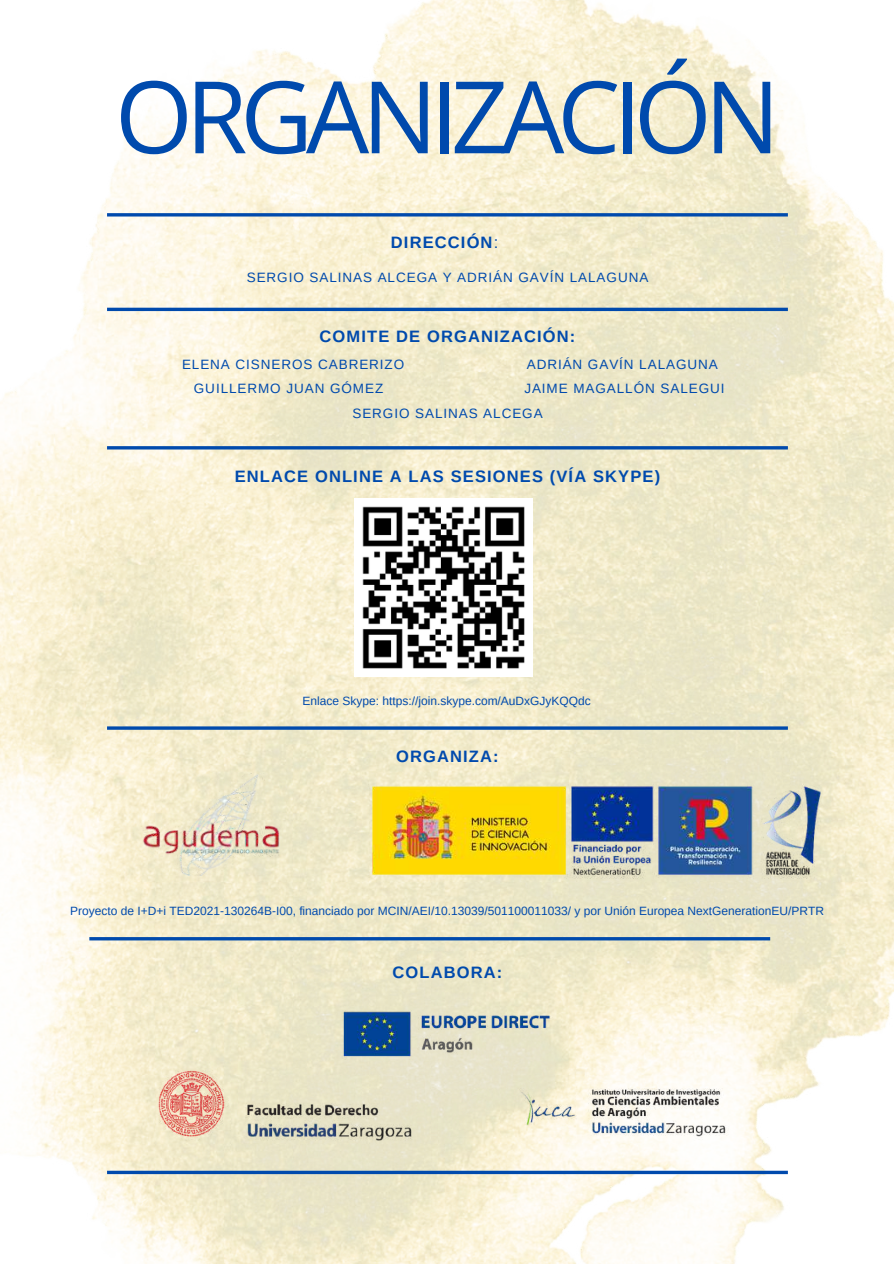
<style>
.page{position:relative;width:894px;height:1264px;background:#fff}
.page>*{position:absolute;margin:0;border:0;box-sizing:border-box;transform-origin:0 0}
.t1{font:100.05px "Open Sans";letter-spacing:-.07em;color:#004aad}
.t2{font:700 16.5px "Arimo";letter-spacing:.07em;color:#004aad}
.t3{font:13.5px/24.8px "Arimo";letter-spacing:.07em;color:#004aad}
.t4{font:12px "Arimo";color:#004aad}
.s1{font-weight:400}
</style>
<div class="page">
<img style="left:0;top:0;width:893px;height:1263px">
<hr style="left:107px;top:213px;width:680px;height:3px;background:#004aad">
<hr style="left:107px;top:308px;width:680px;height:3px;background:#004aad">
<hr style="left:107px;top:446px;width:680px;height:3px;background:#004aad">
<hr style="left:107px;top:726px;width:680px;height:3px;background:#004aad">
<img style="left:493px;top:1068px;width:263px;height:98px">
<img style="left:135px;top:773px;width:149px;height:102px">
<hr style="left:89px;top:937px;width:681px;height:3px;background:#004aad">
<img style="left:148px;top:1065px;width:272px;height:82px">
<svg style="left:107px;top:1170px;width:680px;height:4px;background:#2d68b5"></svg>
<img style="left:368px;top:780px;width:456px;height:101px">
<img style="left:354px;top:499px;width:178px;height:178px">
<img style="left:337px;top:1000px;width:219px;height:68px">
<h1 class="t1" style="left:115px;top:46px;width:666px">ORGANIZACIÓN</h1>
<h2 class="t2" style="left:391px;top:232px;width:109px">DIRECCIÓN<span class="s1">:</span></h2>
<p class="t3" style="left:247px;top:265px;width:403px">SERGIO SALINAS ALCEGA Y ADRIÁN GAVÍN LALAGUNA</p>
<h2 class="t2" style="left:319px;top:327px;width:257px">COMITE DE ORGANIZACIÓN:</h2>
<p class="t3" style="left:182px;top:351px;width:224px">ELENA CISNEROS CABRERIZO</p>
<p class="t3" style="left:526px;top:351px;width:192px">ADRIÁN GAVÍN LALAGUNA</p>
<p class="t3" style="left:194px;top:376px;width:191px">GUILLERMO JUAN GÓMEZ</p>
<p class="t3" style="left:352px;top:376px;width:373px;text-indent:172px">JAIME MAGALLÓN SALEGUI<br>SERGIO SALINAS ALCEGA</p>
<h2 class="t2" style="left:235px;top:467px;width:427px">ENLACE ONLINE A LAS SESIONES (VÍA SKYPE)</h2>
<p class="t4" style="left:302px;top:694px;width:290px">Enlace Skype: https://join.skype.com/AuDxGJyKQQdc</p>
<h2 class="t2" style="left:396px;top:747px;width:104px">ORGANIZA:</h2>
<p class="t4" style="left:70px;top:903px;width:755px">Proyecto de I+D+i TED2021-130264B-I00, financiado por MCIN/AEI/10.13039/501100011033/ y por Unión Europea NextGenerationEU/PRTR</p>
<h2 class="t2" style="left:392px;top:963px;width:111px">COLABORA:</h2>
</div>
